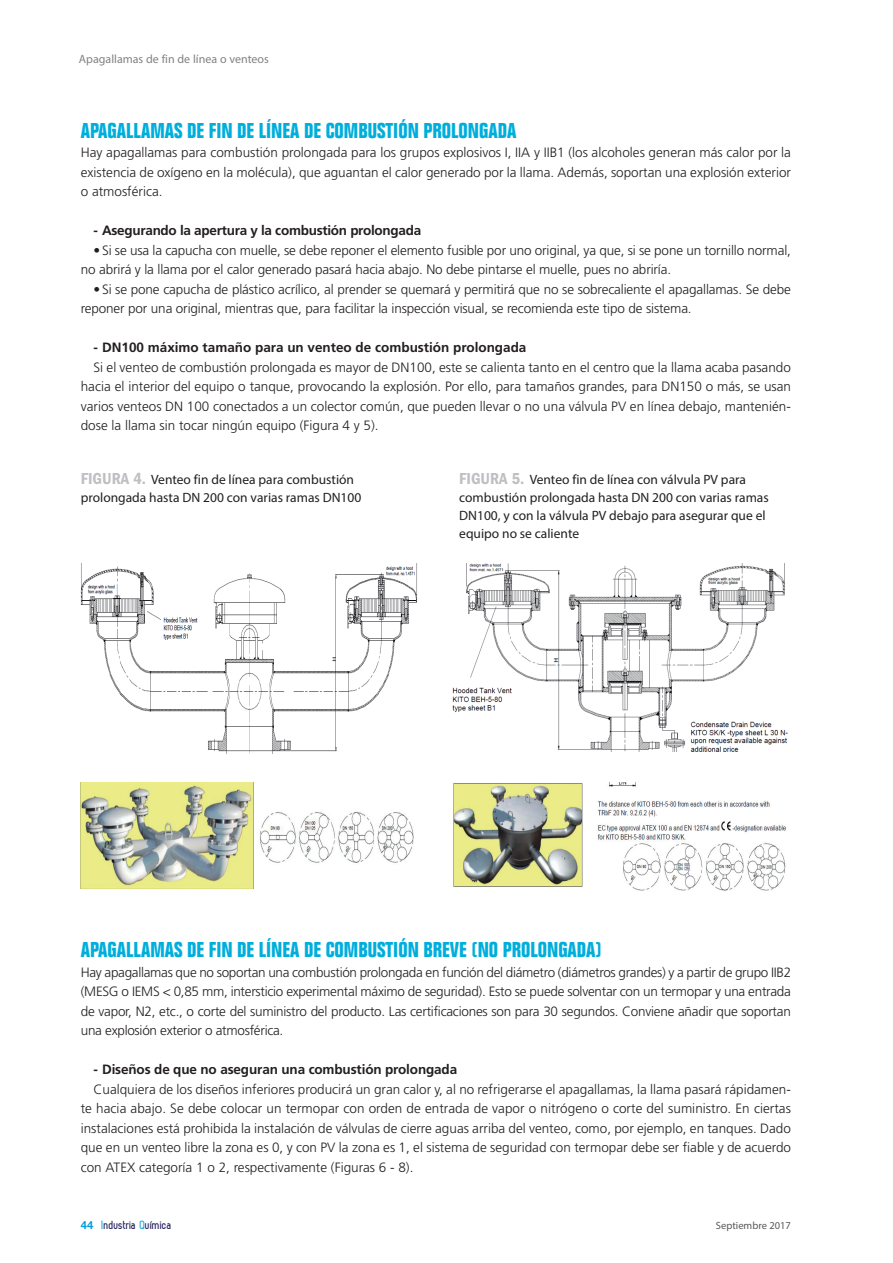
<style>
.page{position:relative;width:893px;height:1263px;background:#fff}
.page>*{position:absolute;margin:0;border:0;box-sizing:border-box;transform-origin:0 0}
._02_IQ_APARTADO{font:700 condensed 21px "Folio";color:#00aedc}
._01-TEXTO{font:300 13.5px/19.5px "Frutiger";letter-spacing:-.01em;color:#231f20}
._01-TEXTO_sin_sangri{font:300 13.5px/19.5px "Frutiger";letter-spacing:-.01em;color:#231f20;text-align:justify}
.t1{font:13.5px/18px "Myriad Pro";color:#231f20}
._01-TEXTO-2{font:700 13.5px "Frutiger";letter-spacing:-.01em;color:#231f20}
.t2{font:12px "Myriad Pro";color:#808285}
.t3{font:700 12px "Zag";color:#27235f}
.t4{font:10.5px "Myriad Pro";color:#57585a}
.s1{font-family:"Franklin Gothic";font-weight:600;font-stretch:condensed;font-size:16.5px;color:#bebfc2}
.s2{font-family:"Helvetica Neue LT Std";font-size:11.25px;color:#069ddc}
.s3{color:#1bace1}
</style>
<div class="page">
<img style="left:81px;top:563px;width:336px;height:191px">
<img style="left:453px;top:563px;width:335px;height:189px">
<img style="left:81px;top:783px;width:333px;height:106px">
<img style="left:453px;top:783px;width:333px;height:108px">
<p class="t2" style="left:79px;top:51px;width:191px">Apagallamas de fin de línea o venteos</p>
<p class="_02_IQ_APARTADO" style="left:81px;top:119px;width:437px">APAGALLAMAS DE FIN DE LÍNEA DE COMBUSTIÓN PROLONGADA</p>
<p class="_01-TEXTO_sin_sangri" style="left:81px;top:143px;width:712px">Hay apagallamas para combustión prolongada para los grupos explosivos I, IIA y IIB1 (los alcoholes generan más calor por la existencia de oxígeno en la molécula), que aguantan el calor generado por la llama. Además, soportan una explosión exterior o atmosférica.</p>
<p class="_01-TEXTO-2" style="left:94px;top:223px;width:329px">- Asegurando la apertura y la combustión prolongada</p>
<p class="_01-TEXTO" style="left:81px;top:241px;width:712px;text-indent:13px">• Si se usa la capucha con muelle, se debe reponer el elemento fusible por uno original, ya que, si se pone un tornillo normal, no abrirá y la llama por el calor generado pasará hacia abajo. No debe pintarse el muelle, pues no abriría.</p>
<p class="_01-TEXTO" style="left:81px;top:280px;width:712px;text-indent:13px">• Si se pone capucha de plástico acrílico, al prender se quemará y permitirá que no se sobrecaliente el apagallamas. Se debe reponer por una original, mientras que, para facilitar la inspección visual, se recomienda este tipo de sistema.</p>
<p class="_01-TEXTO-2" style="left:94px;top:340px;width:434px">- DN100 máximo tamaño para un venteo de combustión prolongada</p>
<p class="_01-TEXTO" style="left:81px;top:358px;width:712px;text-align:justify;text-indent:13px">Si el venteo de combustión prolongada es mayor de DN100, este se calienta tanto en el centro que la llama acaba pasando hacia el interior del equipo o tanque, provocando la explosión. Por ello, para tamaños grandes, para DN150 o más, se usan varios venteos DN 100 conectados a un colector común, que pueden llevar o no una válvula PV en línea debajo, mantenién&shy;dose la llama sin tocar ningún equipo (Figura 4 y 5).</p>
<p class="t1" style="left:81px;top:471px;width:282px"><span class="s1">FIGURA 4.</span> Venteo fin de línea para combustión prolongada hasta DN 200 con varias ramas DN100</p>
<p class="t1" style="left:459px;top:471px;width:311px"><span class="s1">FIGURA 5.</span> Venteo fin de línea con válvula PV para combustión prolongada hasta DN 200 con varias ramas DN100, y con la válvula PV debajo para asegurar que el equipo no se caliente</p>
<p class="_02_IQ_APARTADO" style="left:81px;top:938px;width:523px">APAGALLAMAS DE FIN DE LÍNEA DE COMBUSTIÓN BREVE (NO PROLONGADA)</p>
<p class="_01-TEXTO_sin_sangri" style="left:81px;top:962px;width:712px">Hay apagallamas que no soportan una combustión prolongada en función del diámetro (diámetros grandes) y a partir de grupo IIB2 (MESG o IEMS &lt; 0,85 mm, intersticio experimental máximo de seguridad). Esto se puede solventar con un termopar y una entrada de vapor, N2, etc., o corte del suministro del producto. Las certificaciones son para 30 segundos. Conviene añadir que soportan una explosión exterior o atmosférica.</p>
<p class="_01-TEXTO-2" style="left:94px;top:1061px;width:365px">- Diseños de que no aseguran una combustión prolongada</p>
<p class="_01-TEXTO" style="left:81px;top:1079px;width:712px;text-align:justify;text-indent:13px">Cualquiera de los diseños inferiores producirá un gran calor y, al no refrigerarse el apagallamas, la llama pasará rápidamen&shy;te hacia abajo. Se debe colocar un termopar con orden de entrada de vapor o nitrógeno o corte del suministro. En ciertas instalaciones está prohibida la instalación de válvulas de cierre aguas arriba del venteo, como, por ejemplo, en tanques. Dado que en un venteo libre la zona es 0, y con PV la zona es 1, el sistema de seguridad con termopar debe ser fiable y de acuerdo con ATEX categoría 1 o 2, respectivamente (Figuras 6 - 8).</p>
<p class="t3" style="left:81px;top:1218px;width:93px"><span class="s2">44</span> <span class="s3">I</span>ndustria <span class="s3">Q</span>uímica</p>
<p class="t4" style="left:716px;top:1219px;width:76px">Septiembre 2017</p>
</div>
